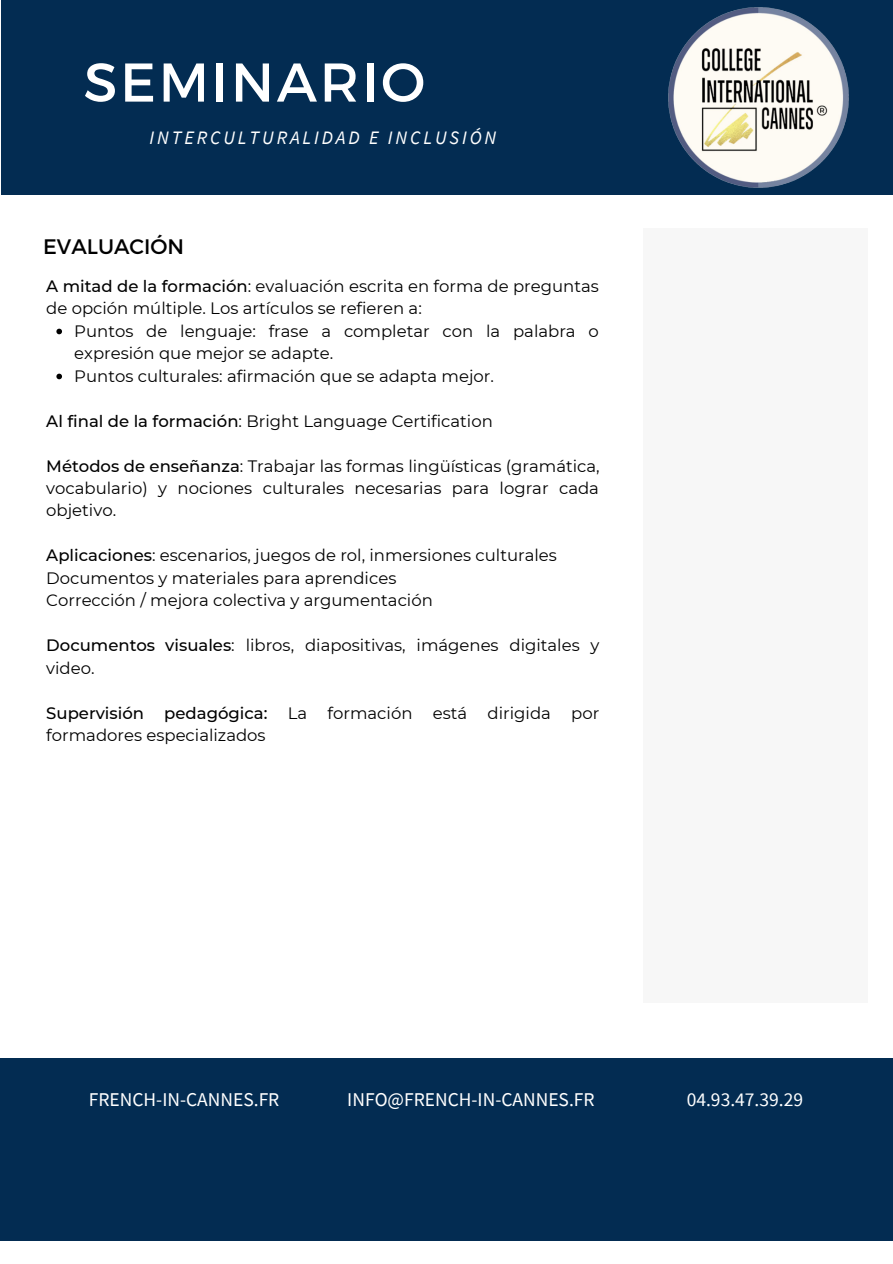
<style>
.page{position:relative;width:893px;height:1264px;background:#fff}
.page>*{position:absolute;margin:0;border:0;box-sizing:border-box;transform-origin:0 0}
.t1{font:54.45px "Montserrat";letter-spacing:.05em;color:#fff}
.t2{font:21px "Montserrat";color:#000}
.t3{font:19.5px "Source Sans Pro";letter-spacing:-.33em;color:#fff}
.t4{font:19.5px "Source Sans Pro";color:#fff}
.t5{font:19.5px "Source Sans Pro";letter-spacing:-.195em;color:#fff}
.t6{font:italic 19.05px "Source Sans Pro";letter-spacing:.15em;color:#fff}
.t7{font:16.5px/22.5px "Montserrat";color:#000}
.s1{font-weight:500}
</style>
<div class="page">
<div style="left:0;top:1058px;width:892px;height:182px;background:#032c52"></div>
<div style="left:2px;top:0;width:890px;height:194px;background:#032c52"></div>
<img style="left:641px;top:7px;width:234px;height:188px">
<svg style="left:56px;top:329px;width:6px;height:5px"></svg>
<svg style="left:56px;top:373px;width:6px;height:6px"></svg>
<div style="left:643px;top:228px;width:225px;height:774px;background:#f7f7f7"></div>
<h1 class="t1" style="left:84px;top:47px;width:343px">SEMINARIO</h1>
<p class="t6" style="left:150px;top:126px;width:348px">INTERCULTURALIDAD E INCLUSIÓN</p>
<p class="t2" style="left:43px;top:232px;width:142px">EVALUACIÓN</p>
<p class="t7" style="left:46px;top:274px;width:554px"><span class="s1">A mitad de la formación</span>: evaluación escrita en forma de preguntas de opción múltiple. Los artículos se refieren a:</p>
<p class="t7" style="left:74px;top:319px;width:526px">Puntos de lenguaje: frase a completar con la palabra o expresión que mejor se adapte.<br>Puntos culturales: afirmación que se adapta mejor.</p>
<p class="t7" style="left:46px;top:409px;width:448px"><span class="s1">Al final de la formación</span>: Bright Language Certification</p>
<p class="t7" style="left:46px;top:454px;width:555px;text-align:justify"><span class="s1">Métodos de enseñanza</span>: Trabajar las formas lingüísticas (gramática, vocabulario) y nociones culturales necesarias para lograr cada objetivo.</p>
<p class="t7" style="left:46px;top:544px;width:512px"><span class="s1">Aplicaciones</span>: escenarios, juegos de rol, inmersiones culturales<br>Documentos y materiales para aprendices<br>Corrección / mejora colectiva y argumentación</p>
<p class="t7" style="left:46px;top:634px;width:554px"><span class="s1">Documentos visuales</span>: libros, diapositivas, imágenes digitales y video.</p>
<p class="t7" style="left:46px;top:701px;width:554px"><span class="s1">Supervisión pedagógica:</span> La formación está dirigida por formadores especializados</p>
<p class="t4" style="left:89px;top:1086px;width:192px">FRENCH-IN-CANNES.FR</p>
<p class="t3" style="left:318px;top:1086px;width:306px">M A RI NK FE OT I@N FGR@EFNRCEHN- CI NH- -CI NA N- CNAENSN. FERS . F R</p>
<p class="t5" style="left:686px;top:1086px;width:118px">04.93.47.39.29</p>
</div>
